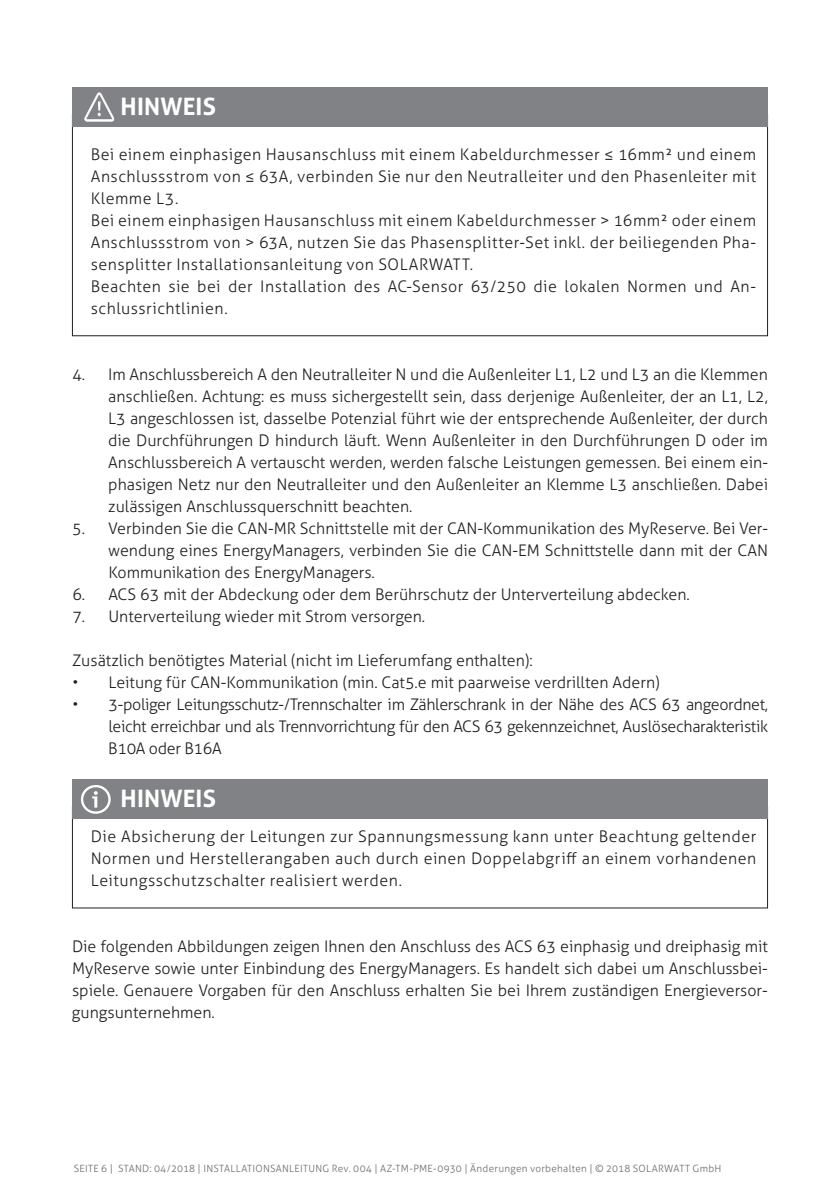
<style>
.page{position:relative;width:840px;height:1191px;background:#fff}
.page>*{position:absolute;margin:0;border:0;box-sizing:border-box;transform-origin:0 0}
.t1{font:700 24px "Aller";letter-spacing:.01em;color:#fff}
.t2{font:300 16px/22px "Aller";letter-spacing:.015em;color:#231f20;text-align:justify}
.t3{font:300 10px "Aller";letter-spacing:.025em;color:#6c6d70}
</style>
<div class="page">
<div style="left:72px;top:88px;width:695px;height:39px;background:#808285"></div>
<svg style="left:84px;top:92px;width:30px;height:30px"></svg>
<div style="left:72px;top:779px;width:695px;height:40px;background:#808285"></div>
<svg style="left:81px;top:785px;width:30px;height:28px"></svg>
<h1 class="t1" style="left:120px;top:92px;width:97px">HINWEIS</h1>
<p class="t2" style="left:91px;top:143px;width:666px;text-align:left">Bei einem einphasigen Hausanschluss mit einem Kabeldurchmesser ≤ 16mm² und einem Anschlussstrom von ≤ 63A, verbinden Sie nur den Neutralleiter und den Phasenleiter mit Klemme L3.<br>Bei einem einphasigen Hausanschluss mit einem Kabeldurchmesser &gt; 16mm² oder einem Anschlussstrom von &gt; 63A, nutzen Sie das Phasensplitter-Set inkl. der beiliegenden Pha&shy;sensplitter Installationsanleitung von SOLARWATT.<br>Beachten sie bei der Installation des AC-Sensor 63/250 die lokalen Normen und An&shy;schlussrichtlinien.</p>
<p class="t2" style="left:108px;top:363px;width:661px;text-indent:-36px">4. Im Anschlussbereich A den Neutralleiter N und die Außenleiter L1, L2 und L3 an die Klemmen anschließen. Achtung: es muss sichergestellt sein, dass derjenige Außenleiter, der an L1, L2, L3 angeschlossen ist, dasselbe Potenzial führt wie der entsprechende Außenleiter, der durch die Durchführungen D hindurch läuft. Wenn Außenleiter in den Durchführungen D oder im Anschlussbereich A vertauscht werden, werden falsche Leistungen gemessen. Bei einem ein&shy;phasigen Netz nur den Neutralleiter und den Außenleiter an Klemme L3 anschließen. Dabei zulässigen Anschlussquerschnitt beachten.</p>
<p class="t2" style="left:108px;top:517px;width:661px;text-indent:-36px">5. Verbinden Sie die CAN-MR Schnittstelle mit der CAN-Kommunikation des MyReserve. Bei Ver&shy;wendung eines EnergyManagers, verbinden Sie die CAN-EM Schnittstelle dann mit der CAN Kommunikation des EnergyManagers.</p>
<p class="t2" style="left:72px;top:583px;width:618px">6. ACS 63 mit der Abdeckung oder dem Berührschutz der Unterverteilung abdecken.</p>
<p class="t2" style="left:72px;top:605px;width:354px">7. Unterverteilung wieder mit Strom versorgen.</p>
<p class="t2" style="left:72px;top:649px;width:461px">Zusätzlich benötigtes Material (nicht im Lieferumfang enthalten):</p>
<p class="t2" style="left:72px;top:671px;width:588px">• Leitung für CAN-Kommunikation (min. Cat5.e mit paarweise verdrillten Adern)</p>
<p class="t2" style="left:108px;top:693px;width:661px;text-indent:-36px">• 3-poliger Leitungsschutz-/Trennschalter im Zählerschrank in der Nähe des ACS 63 angeordnet, leicht erreichbar und als Trennvorrichtung für den ACS 63 gekennzeichnet, Auslösecharakteristik B10A oder B16A</p>
<h1 class="t1" style="left:120px;top:784px;width:97px">HINWEIS</h1>
<p class="t2" style="left:91px;top:825px;width:666px">Die Absicherung der Leitungen zur Spannungsmessung kann unter Beachtung geltender Normen und Herstellerangaben auch durch einen Doppelabgriff an einem vorhandenen Leitungsschutzschalter realisiert werden.</p>
<p class="t2" style="left:72px;top:935px;width:697px">Die folgenden Abbildungen zeigen Ihnen den Anschluss des ACS 63 einphasig und dreiphasig mit MyReserve sowie unter Einbindung des EnergyManagers. Es handelt sich dabei um Anschlussbei&shy;spiele. Genauere Vorgaben für den Anschluss erhalten Sie bei Ihrem zuständigen Energieversor&shy;gungsunternehmen.</p>
<p class="t3" style="left:74px;top:1162px;width:648px">SEITE 6 | STAND: 04/2018 | INSTALLATIONSANLEITUNG Rev. 004 | AZ-TM-PME-0930 | Änderungen vorbehalten | © 2018 SOLARWATT GmbH</p>
</div>
